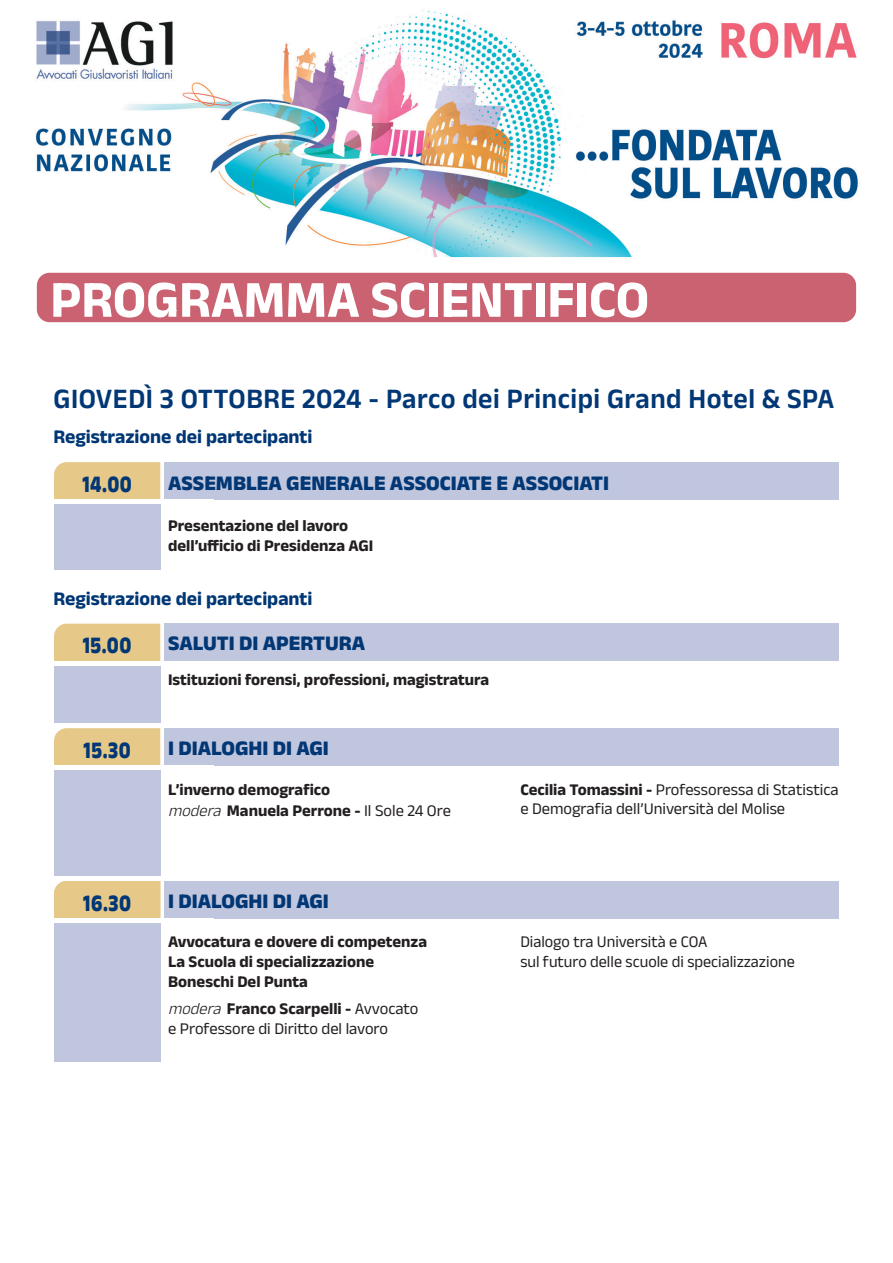
<style>
.page{position:relative;width:893px;height:1263px;background:#fff}
.page>*{position:absolute;margin:0;border:0;box-sizing:border-box;transform-origin:0 0}
.t1{font:700 52.5px "Anek Devanagari";color:#fff}
.t2{font:600 28.5px "Anek Devanagari";letter-spacing:.02em;color:#013775}
.t3{font:800 24px "Anek Devanagari";letter-spacing:.03em;color:#013775;scale:.8 1}
.t4{font:800 21px "Anek Devanagari";color:#013775}
.t5{font:700 19.5px "Anek Devanagari";color:#013775}
.t6{font:700 16.5px/19.8px "Anek Devanagari";color:#231f20}
.t7{font:16.5px/19.8px "Anek Devanagari";color:#231f20}
.s1{font-weight:300;font-style:italic}
.s2{font-weight:400}
.s3{font-weight:700}
</style>
<div class="page">
<div style="left:54px;top:728px;width:106px;height:37px;background:#e6c888"></div>
<div style="left:54px;top:770px;width:106px;height:107px;background:#c0c6dd"></div>
<div style="left:165px;top:728px;width:674px;height:38px;background:#c0c6dd"></div>
<div style="left:54px;top:624px;width:106px;height:37px;background:#e6c888"></div>
<div style="left:54px;top:665px;width:106px;height:59px;background:#c0c6dd"></div>
<div style="left:165px;top:624px;width:674px;height:37px;background:#c0c6dd"></div>
<div style="left:54px;top:462px;width:106px;height:37px;background:#e6c888"></div>
<img style="left:35px;top:10px;width:823px;height:247px">
<div style="left:54px;top:504px;width:106px;height:66px;background:#c0c6dd"></div>
<div style="left:165px;top:462px;width:674px;height:38px;background:#c0c6dd"></div>
<div style="left:37px;top:273px;width:819px;height:49px;background:#ca6271;border-radius:13px"></div>
<div style="left:54px;top:923px;width:106px;height:139px;background:#c0c6dd"></div>
<div style="left:165px;top:881px;width:674px;height:38px;background:#c0c6dd"></div>
<div style="left:54px;top:881px;width:106px;height:37px;background:#e6c888"></div>
<h1 class="t1" style="left:50px;top:268px;width:600px">PROGRAMMA SCIENTIFICO</h1>
<h2 class="t2" style="left:54px;top:382px;width:782px">GIOVEDÌ 3 OTTOBRE 2024 - Parco dei Principi Grand Hotel &amp; SPA</h2>
<p class="t5" style="left:54px;top:425px;width:260px">Registrazione dei partecipanti</p>
<h3 class="t3" style="left:82px;top:469px;width:63px">14.00</h3>
<p class="t4" style="left:168px;top:470px;width:443px">ASSEMBLEA GENERALE ASSOCIATE E ASSOCIATI</p>
<p class="t6" style="left:168px;top:516px;width:207px">Presentazione del lavoro dell’ufficio di Presidenza AGI</p>
<p class="t5" style="left:54px;top:587px;width:260px">Registrazione dei partecipanti</p>
<h3 class="t3" style="left:83px;top:631px;width:62px">15.00</h3>
<p class="t4" style="left:168px;top:631px;width:199px">SALUTI DI APERTURA</p>
<p class="t6" style="left:168px;top:669px;width:322px">Istituzioni forensi, professioni, magistratura</p>
<h3 class="t3" style="left:84px;top:736px;width:60px">15.30</h3>
<p class="t4" style="left:168px;top:736px;width:162px">I DIALOGHI DI AGI</p>
<p class="t6" style="left:168px;top:779px;width:164px">L’inverno demografico</p>
<p class="t6" style="left:168px;top:800px;width:284px"><span class="s1">modera</span>Manuela Perrone - <span class="s2">Il Sole 24 Ore</span></p>
<p class="t7" style="left:520px;top:779px;width:320px"><span class="s3">Cecilia Tomassini -</span> Professoressa di Statistica e Demografia dell’Università del Molise</p>
<h3 class="t3" style="left:83px;top:889px;width:61px">16.30</h3>
<p class="t4" style="left:168px;top:888px;width:162px">I DIALOGHI DI AGI</p>
<p class="t6" style="left:168px;top:932px;width:260px">Avvocatura e dovere di competenza<br>La Scuola di specializzazione<br>Boneschi Del Punta</p>
<p class="t7" style="left:520px;top:932px;width:276px">Dialogo tra Università e COA<br>sul futuro delle scuole di specializzazione</p>
<p class="t7" style="left:168px;top:999px;width:252px"><span class="s1">modera</span><span class="s3">Franco Scarpelli -</span> Avvocato e Professore di Diritto del lavoro</p>
</div>
